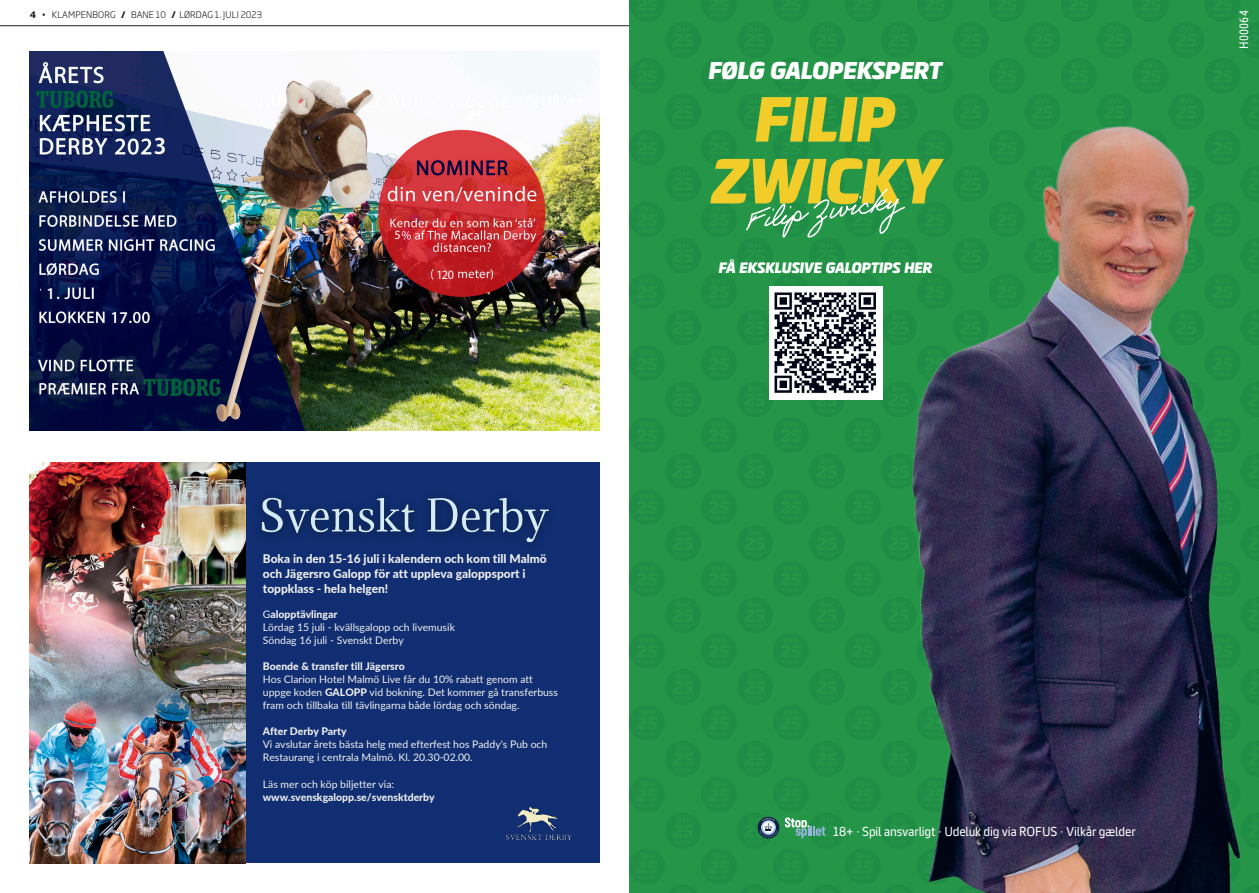
<style>
.page{position:relative;width:1259px;height:893px;background:#fff}
.page>*{position:absolute;margin:0;border:0;box-sizing:border-box;transform-origin:0 0}
.t1{font:61.65px/61.8px "ATG Rubrik";color:#f2cd29;text-align:center}
.Brød{font:600 24.75px "Myriad Pro";color:#fff;scale:.95 1}
.t2{font:23.55px "ATG Rubrik";color:#fff}
.Brød-2{font:600 16.5px "Myriad Pro";color:#fff;scale:.95 1}
.t3{font:14.55px "ATG Rubrik";color:#fff}
.Brød-3{font:12.75px "Myriad Pro";color:#fff;scale:.95 1}
.t4{font:12.6px "ATG Text";letter-spacing:-.015em;color:#fff}
.t5{font:12px "Roboto Condensed";letter-spacing:.015em;color:#fff}
.t6{font:800 11.85px/14.9px "Lato";color:#efeff0}
.t7{font:10.5px/13px "Lato";color:#efeff0}
.t8{font:800 10.5px/13px "Lato";color:#efeff0}
.t9{font:300 9px "Soho Gothic Pro";letter-spacing:.015em;color:#231f20}
.s1{font-weight:700}
.s2{font-weight:800}
.s3{font-weight:400}
</style>
<div class="page">
<img style="left:30px;top:51px;width:570px;height:380px">
<div style="left:41px;top:286px;width:5px;height:13px;background:#020c3d"></div>
<hr style="left:0;top:25px;width:1259px;height:1px;background:#231f20">
<img style="left:629px;top:0;width:630px;height:893px">
<img style="left:838px;top:30px;width:421px;height:863px">
<svg style="left:757px;top:817px;width:22px;height:22px"></svg>
<svg style="left:785px;top:817px;width:40px;height:21px"></svg>
<svg style="left:744px;top:187px;width:162px;height:56px;background:#3a9e5a"></svg>
<div style="left:769px;top:286px;width:113px;height:114px;background:#fff"></div>
<img style="left:774px;top:292px;width:102px;height:102px">
<div style="left:30px;top:462px;width:569px;height:401px;background:#102e71"></div>
<img style="left:30px;top:462px;width:216px;height:401px">
<img style="left:507px;top:807px;width:65px;height:33px">
<img style="left:244px;top:474px;width:305px;height:87px">
<p class="t9" style="left:30px;top:7px;width:234px"><span class="s1">4</span> • KLAMPENBORG <span class="s1">/</span> BANE 10 <span class="s1">/</span> LØRDAG 1. JULI 2023</p>
<p class="t5" style="left:1235px;top:49px;width:40px;rotate:-90deg">H00064</p>
<p class="Brød-2" style="left:46px;top:283px;width:10px">1</p>
<p class="Brød" style="left:154px;top:130px;width:15px">3</p>
<p class="Brød-2" style="left:119px;top:307px;width:10px">7</p>
<p class="Brød-3" style="left:394px;top:227px;width:8px">5</p>
<p class="Brød-3" style="left:436px;top:266px;width:20px">120</p>
<p class="t6" style="left:263px;top:550px;width:285px">Boka in den 15-16 juli i kalendern och kom till Malmö och Jägersro Galopp för att uppleva galoppsport i toppklass - hela helgen!</p>
<p class="t7" style="left:263px;top:607px;width:194px">G<span class="s2">alopptävlingar<br></span>Lördag 15 juli - kvällsgalopp och livemusik<br>Söndag 16 juli - Svenskt Derby</p>
<p class="t7" style="left:263px;top:659px;width:297px"><span class="s2">Boende &amp; transfer till Jägersro<br></span>Hos Clarion Hotel Malmö Live får du 10% rabatt genom att uppge koden <span class="s2">GALOPP</span> vid bokning. Det kommer gå transferbuss fram och tillbaka till tävlingarna både lördag och söndag.</p>
<p class="t7" style="left:263px;top:725px;width:286px"><span class="s2">After Derby Party<br></span>Vi avslutar årets bästa helg med efterfest hos Paddy's Pub och<br>Restaurang i centrala Malmö. Kl. 20.30-02.00.</p>
<p class="t8" style="left:263px;top:777px;width:173px"><span class="s3">Läs mer och köp biljetter via: </span>www.svenskgalopp.se/svensktderby</p>
<p class="t2" style="left:708px;top:57px;width:235px">FØLG GALOPEKSPERT</p>
<p class="t1" style="left:711px;top:90px;width:230px">FILIP<br>ZWICKY</p>
<p class="t3" style="left:719px;top:259px;width:215px">FÅ EKSKLUSIVE GALOPTIPS HER</p>
<p class="t4" style="left:832px;top:824px;width:305px">18+ · Spil ansvarligt · Udeluk dig via ROFUS · Vilkår gælder</p>
</div>
